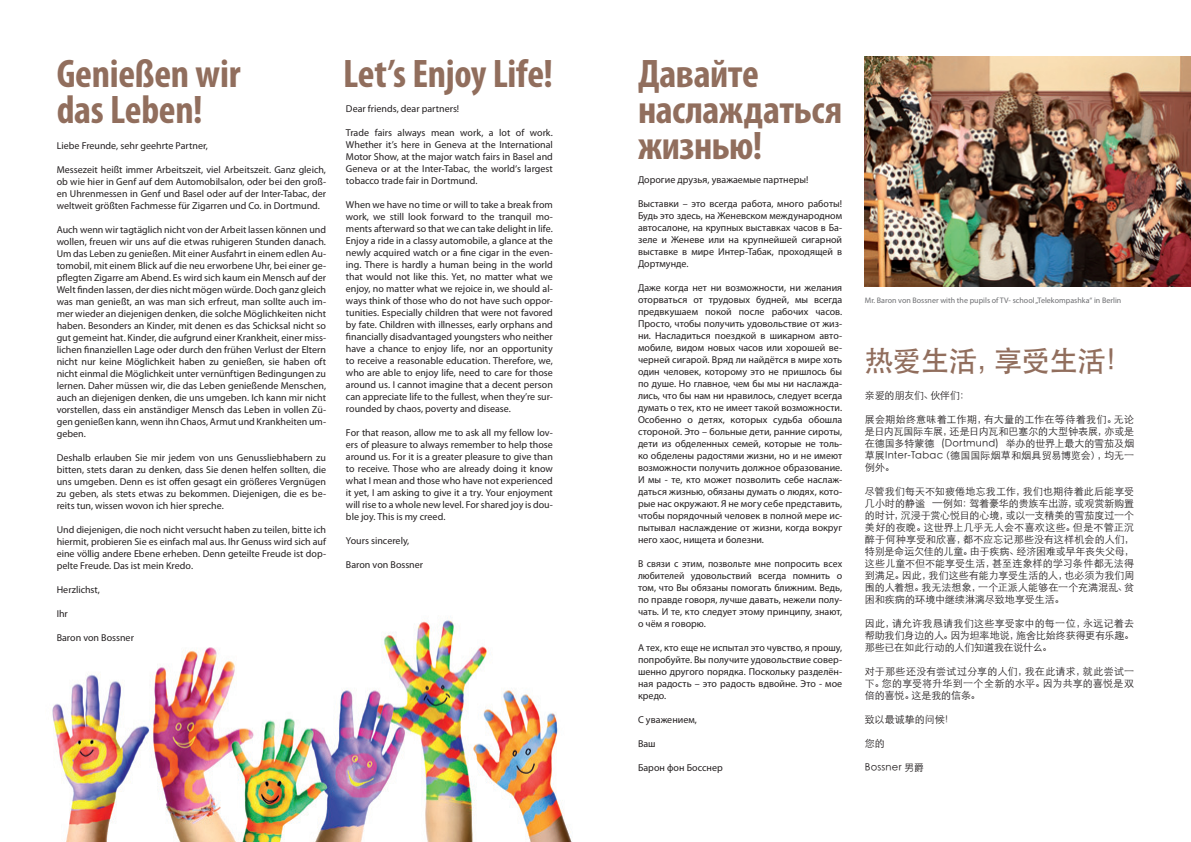
<style>
.page{position:relative;width:1191px;height:842px;background:#fff}
.page>*{position:absolute;margin:0;border:0;box-sizing:border-box;transform-origin:0 0}
.t1{font:700 condensed 40px/36px "Myriad Pro";letter-spacing:-.01em;color:#916e5d}
.t2{font:500 29px "ST Heiti SC";letter-spacing:-.045em;color:#916e5d}
.t3{font:10px/12px "Myriad Pro";color:#231f20;text-align:justify}
.t4{font:300 10px/12px "ST Heiti SC";color:#231f20;text-align:justify}
.t5{font:300 10px "ST Heiti SC";letter-spacing:.02em;color:#231f20}
.t6{font:8px "Myriad Pro";color:#6c6d70}
</style>
<div class="page">
<img style="left:52px;top:616px;width:520px;height:226px">
<img style="left:865px;top:57px;width:326px;height:229px">
<h1 class="t1" style="left:57px;top:55px;width:185px">Genießen wir das Leben!</h1>
<h1 class="t1" style="left:343px;top:55px;width:211px">Let’s Enjoy Life!</h1>
<p class="t3" style="left:346px;top:103px;width:115px">Dear friends, dear partners!</p>
<p class="t3" style="left:346px;top:127px;width:208px">Trade fairs always mean work, a lot of work.<br>Whether it’s here in Geneva at the International Motor Show, at the major watch fairs in Basel and Geneva or at the Inter-Tabac, the world‘s largest tobacco trade fair in Dortmund.</p>
<p class="t3" style="left:346px;top:199px;width:208px">When we have no time or will to take a break from work, we still look forward to the tranquil mo&shy;ments afterward so that we can take delight in life.<br>Enjoy a ride in a classy automobile, a glance at the newly acquired watch or a fine cigar in the even&shy;ing. There is hardly a human being in the world that would not like this. Yet, no matter what we enjoy, no matter what we rejoice in, we should al&shy;ways think of those who do not have such oppor&shy;tunities. Especially children that were not favored by fate. Children with illnesses, early orphans and financially disadvantaged youngsters who neither have a chance to enjoy life, nor an opportunity to receive a reasonable education. Therefore, we, who are able to enjoy life, need to care for those around us. I cannot imagine that a decent person can appreciate life to the fullest, when they’re sur&shy;rounded by chaos, poverty and disease.</p>
<p class="t3" style="left:346px;top:427px;width:208px">For that reason, allow me to ask all my fellow lov&shy;ers of pleasure to always remember to help those around us. For it is a greater pleasure to give than to receive. Those who are already doing it know what I mean and those who have not experienced it yet, I am asking to give it a try. Your enjoyment will rise to a whole new level. For shared joy is dou&shy;ble joy. This is my creed.</p>
<p class="t3" style="left:346px;top:535px;width:65px">Yours sincerely,</p>
<p class="t3" style="left:346px;top:559px;width:79px">Baron von Bossner</p>
<p class="t3" style="left:57px;top:140px;width:153px">Liebe Freunde, sehr geehrte Partner,</p>
<p class="t3" style="left:57px;top:164px;width:271px">Messezeit heißt immer Arbeitszeit, viel Arbeitszeit. Ganz gleich, ob wie hier in Genf auf dem Automobilsalon, oder bei den groß&shy;en Uhrenmessen in Genf und Basel oder auf der Inter-Tabac, der weltweit größten Fachmesse für Zigarren und Co. in Dortmund.</p>
<p class="t3" style="left:57px;top:224px;width:271px">Auch wenn wir tagtäglich nicht von der Arbeit lassen können und wollen, freuen wir uns auf die etwas ruhigeren Stunden danach.<br>Um das Leben zu genießen. Mit einer Ausfahrt in einem edlen Au&shy;tomobil, mit einem Blick auf die neu erworbene Uhr, bei einer ge&shy;pflegten Zigarre am Abend. Es wird sich kaum ein Mensch auf der Welt finden lassen, der dies nicht mögen würde. Doch ganz gleich was man genießt, an was man sich erfreut, man sollte auch im&shy;mer wieder an diejenigen denken, die solche Möglichkeiten nicht haben. Besonders an Kinder, mit denen es das Schicksal nicht so gut gemeint hat. Kinder, die aufgrund einer Krankheit, einer miss&shy;lichen finanziellen Lage oder durch den frühen Verlust der Eltern nicht nur keine Möglichkeit haben zu genießen, sie haben oft nicht einmal die Möglichkeit unter vernünftigen Bedingungen zu lernen. Daher müssen wir, die das Leben genießende Menschen, auch an diejenigen denken, die uns umgeben. Ich kann mir nicht vorstellen, dass ein anständiger Mensch das Leben in vollen Zü&shy;gen genießen kann, wenn ihn Chaos, Armut und Krankheiten um&shy;geben.</p>
<p class="t3" style="left:57px;top:452px;width:271px">Deshalb erlauben Sie mir jedem von uns Genussliebhabern zu bitten, stets daran zu denken, dass Sie denen helfen sollten, die uns umgeben. Denn es ist offen gesagt ein größeres Vergnügen zu geben, als stets etwas zu bekommen. Diejenigen, die es be&shy;reits tun, wissen wovon ich hier spreche.</p>
<p class="t3" style="left:57px;top:524px;width:271px">Und diejenigen, die noch nicht versucht haben zu teilen, bitte ich hiermit, probieren Sie es einfach mal aus. Ihr Genuss wird sich auf eine völlig andere Ebene erheben. Denn geteilte Freude ist dop&shy;pelte Freude. Das ist mein Kredo.</p>
<p class="t3" style="left:57px;top:584px;width:45px">Herzlichst,</p>
<p class="t3" style="left:57px;top:608px;width:13px">Ihr</p>
<p class="t3" style="left:57px;top:632px;width:79px">Baron von Bossner</p>
<h1 class="t1" style="left:638px;top:55px;width:206px">Давайте наслаждаться жизнью!</h1>
<p class="t3" style="left:638px;top:174px;width:172px">Дорогие друзья, уважаемые партнеры!</p>
<p class="t3" style="left:638px;top:198px;width:206px">Выставки – это всегда работа, много работы!<br>Будь это здесь, на Женевском международном автосалоне, на крупных выставках часов в Ба&shy;зеле и Женеве или на крупнейшей сигарной выставке в мире Интер-Табак, проходящей в Дортмунде.</p>
<p class="t3" style="left:638px;top:282px;width:206px">Даже когда нет ни возможности, ни желания оторваться от трудовых будней, мы всегда предвкушаем покой после рабочих часов.<br>Просто, чтобы получить удовольствие от жиз&shy;ни. Насладиться поездкой в шикарном авто&shy;мобиле, видом новых часов или хорошей ве&shy;черней сигарой. Вряд ли найдётся в мире хоть один человек, которому это не пришлось бы по душе. Но главное, чем бы мы ни наслажда&shy;лись, что бы нам ни нравилось, следует всегда думать о тех, кто не имеет такой возможности.<br>Особенно о детях, которых судьба обошла стороной. Это – больные дети, ранние сироты, дети из обделенных семей, которые не толь&shy;ко обделены радостями жизни, но и не имеют возможности получить должное образование.<br>И мы - те, кто может позволить себе наслаж&shy;даться жизнью, обязаны думать о людях, кото&shy;рые нас окружают. Я не могу себе представить, чтобы порядочный человек в полной мере ис&shy;пытывал наслаждение от жизни, когда вокруг него хаос, нищета и болезни.</p>
<p class="t3" style="left:638px;top:558px;width:206px">В связи с этим, позвольте мне попросить всех любителей удовольствий всегда помнить о том, что Вы обязаны помогать ближним. Ведь, по правде говоря, лучше давать, нежели полу&shy;чать. И те, кто следует этому принципу, знают, о чём я говорю.</p>
<p class="t3" style="left:638px;top:642px;width:206px">А тех, кто еще не испытал это чувство, я прошу, попробуйте. Вы получите удовольствие совер&shy;шенно другого порядка. Поскольку разделён&shy;ная радость – это радость вдвойне. Это - мое кредо.</p>
<p class="t3" style="left:638px;top:714px;width:60px">С уважением,</p>
<p class="t3" style="left:638px;top:738px;width:19px">Ваш</p>
<p class="t3" style="left:638px;top:762px;width:86px">Барон фон Босснер</p>
<p class="t6" style="left:865px;top:295px;width:258px">Mr. Baron von Bossner with the pupils of TV- school „Telekompashka“ in Berlin</p>
<h2 class="t2" style="left:865px;top:344px;width:269px">热爱生活，享受生活！</h2>
<p class="t4" style="left:865px;top:388px;width:106px">亲爱的朋友们、伙伴们：</p>
<p class="t4" style="left:865px;top:412px;width:271px">展会期始终意味着工作期，有大量的工作在等待着我们。无论是日内瓦国际车展，还是日内瓦和巴塞尔的大型钟表展，亦或是在德国多特蒙德 (Dortmund) 举办的世界上最大的雪茄及烟草展Inter-Tabac（德国国际烟草和烟具贸易博览会），均无一例外。</p>
<p class="t4" style="left:865px;top:484px;width:271px">尽管我们每天不知疲倦地忘我工作，我们也期待着此后能享受几小时的静谧 —例如：驾着豪华的贵族车出游，或观赏新购置的时计，沉浸于赏心悦目的心境，或以一支精美的雪茄度过一个美好的夜晚。这世界上几乎无人会不喜欢这些。但是不管正沉醉于何种享受和欣喜，都不应忘记那些没有这样机会的人们，特别是命运欠佳的儿童。由于疾病、经济困难或早年丧失父母，这些儿童不但不能享受生活，甚至连象样的学习条件都无法得到满足。因此，我们这些有能力享受生活的人，也必须为我们周围的人着想。我无法想象，一个正派人能够在一个充满混乱、贫困和疾病的环境中继续淋漓尽致地享受生活。</p>
<p class="t4" style="left:865px;top:616px;width:271px">因此，请允许我恳请我们这些享受家中的每一位，永远记着去帮助我们身边的人。因为坦率地说，施舍比始终获得更有乐趣。那些已在如此行动的人们知道我在说什么。</p>
<p class="t4" style="left:865px;top:664px;width:271px">对于那些还没有尝试过分享的人们，我在此请求，就此尝试一下。您的享受将升华到一个全新的水平。因为共享的喜悦是双倍的喜悦。这是我的信条。</p>
<p class="t4" style="left:865px;top:712px;width:91px">致以最诚挚的问候！</p>
<p class="t4" style="left:865px;top:736px;width:21px">您的</p>
<p class="t5" style="left:865px;top:759px;width:61px">Bossner 男爵</p>
</div>
